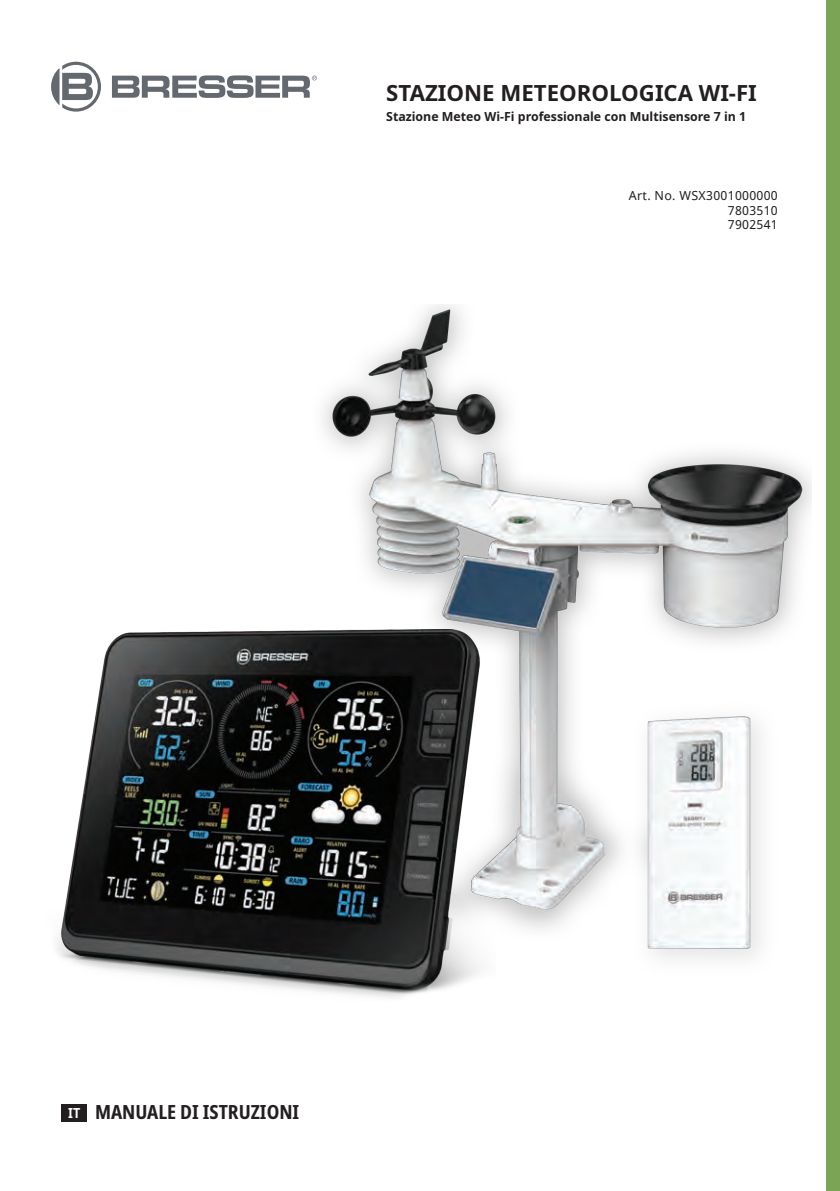
<style>
.page{position:relative;width:840px;height:1191px;background:#fff}
.page>*{position:absolute;margin:0;border:0;box-sizing:border-box;transform-origin:0 0}
.t1{font:700 22.2px "Noto Sans";color:#231f20}
.t2{font:700 condensed 19.4px "Noto Sans";color:#231f20}
.t3{font:700 13.8px "Noto Sans";color:#fff;scale:.9 1}
.t4{font:700 12.4px "Noto Sans";color:#231f20}
.t5{font:12.4px "Noto Sans";letter-spacing:.025em;color:#231f20}
</style>
<div class="page">
<svg style="left:112px;top:75px;width:205px;height:23px"></svg>
<svg style="left:51px;top:62px;width:50px;height:50px"></svg>
<div style="left:61px;top:1104px;width:26px;height:17px;background:#231f20"></div>
<div style="left:825px;top:0;width:14px;height:1191px;background:#7ba455"></div>
<img style="left:56px;top:305px;width:755px;height:693px">
<p class="t1" style="left:386px;top:78px;width:372px">STAZIONE METEOROLOGICA WI-FI</p>
<p class="t4" style="left:386px;top:108px;width:361px">Stazione Meteo Wi-Fi professionale con Multisensore 7 in 1</p>
<p class="t5" style="left:628px;top:187px;width:150px">Art. No. WSX3001000000</p>
<p class="t5" style="left:727px;top:202px;width:51px">7803510</p>
<p class="t5" style="left:727px;top:216px;width:51px">7902541</p>
<p class="t3" style="left:68px;top:1103px;width:15px">IT</p>
<p class="t2" style="left:95px;top:1098px;width:206px">MANUALE DI ISTRUZIONI</p>
</div>
